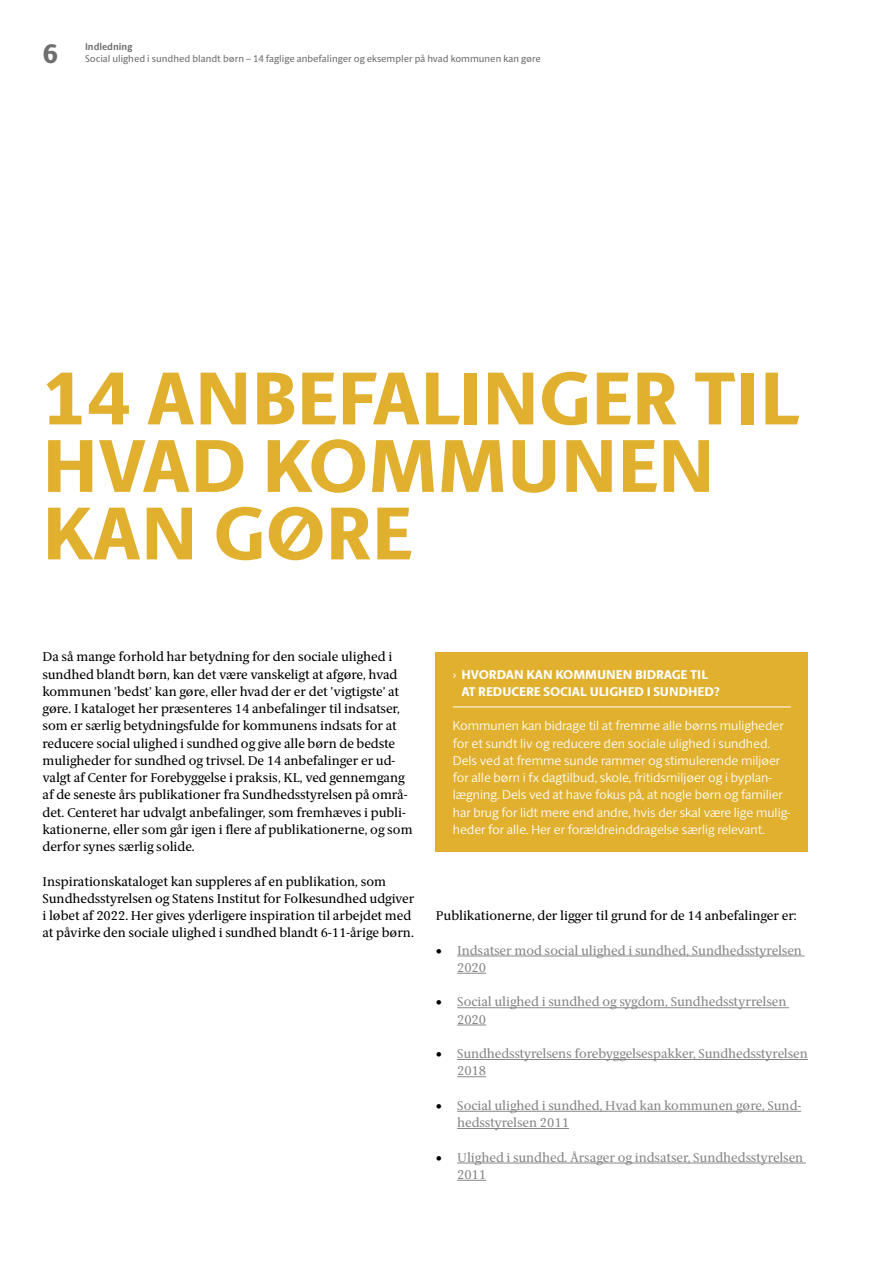
<style>
.page{position:relative;width:893px;height:1263px;background:#fff}
.page>*{position:absolute;margin:0;border:0;box-sizing:border-box;transform-origin:0 0}
.Rubrik_1_-_SANS{font:800 75px/67.5px "ID Sans";color:#e0b02e}
.t1{font:800 27px "ID Sans";color:#706f6f}
.Brødtekst_-_SERIF{font:12.75px/17.2px "ID Serif";color:#000}
.Faktaboks_brødtekst{font:300 12.75px/17.2px "ID Sans";color:#fff}
.Brødtekst_Bullet_-_S{font:12.75px/17.2px "ID Serif";color:#878787}
.Faktaboks_Rubrik_-_S{font:800 12.75px/17.2px "ID Sans";color:#fff}
.Brødtekst_Bullet_-_S-2{font:12.75px "ID Serif";color:#000}
.t2{font:9.75px "ID Sans";color:#706f6f}
.t3{font:700 9.75px "ID Sans";color:#706f6f}
.s1{font-weight:300}
.s2{color:#000}
</style>
<div class="page">
<hr style="left:457px;top:956px;width:348px;height:1px;background:#878787">
<svg style="left:457px;top:973px;width:29px;height:1px"></svg>
<hr style="left:457px;top:1007px;width:332px;height:1px;background:#878787">
<svg style="left:457px;top:1025px;width:29px;height:1px"></svg>
<hr style="left:457px;top:1059px;width:351px;height:1px;background:#878787">
<svg style="left:457px;top:1076px;width:29px;height:1px"></svg>
<hr style="left:457px;top:1111px;width:344px;height:1px;background:#878787">
<hr style="left:457px;top:1128px;width:112px;height:1px;background:#878787">
<hr style="left:457px;top:1163px;width:349px;height:1px;background:#878787">
<svg style="left:457px;top:1180px;width:29px;height:1px"></svg>
<div style="left:436px;top:652px;width:372px;height:199px;background:#e0b02e"></div>
<hr style="left:453px;top:706px;width:338px;height:1px;background:#fff">
<h2 class="t1" style="left:43px;top:37px;width:17px">6</h2>
<p class="t3" style="left:85px;top:41px;width:49px">Indledning</p>
<p class="t2" style="left:85px;top:53px;width:457px">Social ulighed i sundhed blandt børn – 14 faglige anbefalinger og eksempler på hvad kommunen kan gøre</p>
<h1 class="Rubrik_1_-_SANS" style="left:43px;top:365px;width:759px">14 ANBEFALINGER TIL<br>HVAD KOMMUNEN<br>KAN GØRE</h1>
<p class="Brødtekst_-_SERIF" style="left:43px;top:649px;width:372px">Da så mange forhold har betydning for den sociale ulighed i sundhed blandt børn, kan det være vanskeligt at afgøre, hvad kommunen ’bedst’ kan gøre, eller hvad der er det ’vigtigste’ at gøre. I kataloget her præsenteres 14 anbefalinger til indsatser, som er særlig betydningsfulde for kommunens indsats for at reducere social ulighed i sundhed og give alle børn de bedste muligheder for sundhed og trivsel. De 14 anbefalinger er ud&shy;valgt af Center for Forebyggelse i praksis, KL, ved gennemgang af de seneste års publikationer fra Sundhedsstyrelsen på områ&shy;det. Centeret har udvalgt anbefalinger, som fremhæves i publi&shy;kationerne, eller som går igen i flere af publikationerne, og som derfor synes særlig solide.</p>
<p class="Brødtekst_-_SERIF" style="left:43px;top:873px;width:373px">Inspirationskataloget kan suppleres af en publikation, som Sundhedsstyrelsen og Statens Institut for Folkesundhed udgiver i løbet af 2022. Her gives yderligere inspiration til arbejdet med at påvirke den sociale ulighed i sundhed blandt 6-11-årige børn.</p>
<p class="Faktaboks_Rubrik_-_S" style="left:461px;top:666px;width:260px;text-indent:-9px"><span class="s1">›</span> HVORDAN KAN KOMMUNEN BIDRAGE TIL<br>AT REDUCERE SOCIAL ULIGHED I SUNDHED?</p>
<p class="Faktaboks_brødtekst" style="left:453px;top:717px;width:339px">Kommunen kan bidrage til at fremme alle børns muligheder for et sundt liv og reducere den sociale ulighed i sundhed.<br>Dels ved at fremme sunde rammer og stimulerende miljøer for alle børn i fx dagtilbud, skole, fritidsmiljøer og i byplan&shy;lægning. Dels ved at have fokus på, at nogle børn og familier har brug for lidt mere end andre, hvis der skal være lige mulig&shy;heder for alle. Her er forældreinddragelse særlig relevant.</p>
<p class="Brødtekst_-_SERIF" style="left:436px;top:907px;width:362px">Publikationerne, der ligger til grund for de 14 anbefalinger er:</p>
<p class="Brødtekst_Bullet_-_S-2" style="left:436px;top:942px;width:8px">•</p>
<p class="Brødtekst_Bullet_-_S" style="left:457px;top:942px;width:346px">Indsatser mod social ulighed i sundhed, Sundhedsstyrelsen<br>2020</p>
<p class="Brødtekst_Bullet_-_S" style="left:457px;top:994px;width:331px;text-indent:-21px"><span class="s2">•</span> Social ulighed i sundhed og sygdom, Sundhedsstyrrelsen<br>2020</p>
<p class="Brødtekst_Bullet_-_S" style="left:457px;top:1045px;width:352px;text-indent:-21px"><span class="s2">•</span> Sundhedsstyrelsens forebyggelsespakker, Sundhedsstyrelsen<br>2018</p>
<p class="Brødtekst_Bullet_-_S" style="left:457px;top:1097px;width:346px;text-indent:-21px"><span class="s2">•</span> Social ulighed i sundhed, Hvad kan kommunen gøre, Sund&shy;hedsstyrelsen 2011</p>
<p class="Brødtekst_Bullet_-_S" style="left:457px;top:1149px;width:348px;text-indent:-21px"><span class="s2">•</span> Ulighed i sundhed. Årsager og indsatser, Sundhedsstyrelsen<br>2011</p>
</div>
